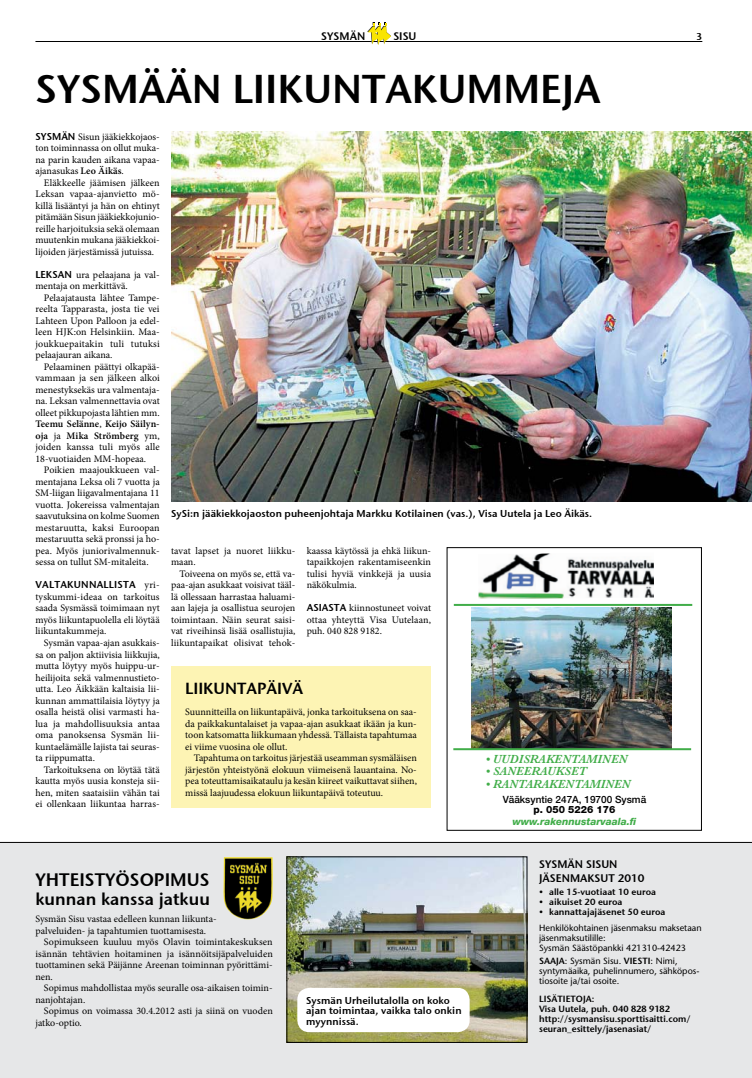
<style>
.page{position:relative;width:752px;height:1078px;background:#fff}
.page>*{position:absolute;margin:0;border:0;box-sizing:border-box;transform-origin:0 0}
.t1{font:40px "Stone Sans Sem ITCTT Semi";color:#000}
.t2{font:18px "Stone Sans Sem ITCTT Semi";color:#000}
.t3{font:17px "Stone Sans Sem ITCTT Semi";color:#000}
.t4{font:16px "Stone Sans Sem ITCTT Semi";color:#000}
.t5{font:italic 600 12px "Baskerville";color:#41ad49}
.t6{font:11px/14px "Stone Sans Sem ITCTT Semi";color:#000}
.t7{font:10px/11.5px "Minion Pro";color:#000;text-align:justify}
.t8{font:10px/10.5px "Stone Sans Sem ITCTT Semi";color:#000}
.t9{font:500 10px "Helvetica Neue";color:#000}
.t10{font:italic 800 10px "Helvetica Neue";color:#41ad49}
.t11{font:800 10px "Helvetica Neue";color:#000}
.t12{font:9px/10px "Stone Sans";color:#000}
.t13{font:600 9px/10px "Stone Sans";color:#000}
.t14{font:9px "Stone Sans Sem ITCTT Semi";color:#000}
.s1{font-family:"Stone Sans Sem ITCTT Semi"}
.s2{font-weight:600}
</style>
<div class="page">
<hr style="left:35px;top:41px;width:667px;height:1px;background:#000">
<svg style="left:367px;top:22px;width:24px;height:23px"></svg>
<div style="left:0;top:842px;width:751px;height:235px;background:#e6e7e8"></div>
<img style="left:223px;top:857px;width:50px;height:62px">
<img style="left:288px;top:858px;width:237px;height:182px">
<div style="left:297px;top:987px;width:172px;height:44px;background:#fff;border-radius:12px"></div>
<div style="left:171px;top:666px;width:260px;height:141px;background:#fdf4b4"></div>
<img style="left:171px;top:131px;width:580px;height:370px">
<hr style="left:0;top:842px;width:751px;height:1px;background:#000">
<img style="left:478px;top:553px;width:175px;height:46px">
<img style="left:471px;top:607px;width:200px;height:141px">
<hr style="left:453px;top:603px;width:239px;height:2px;background:#41ad49">
<hr style="left:453px;top:748px;width:237px;height:2px;background:#41ad49">
<p class="t6" style="left:321px;top:28px;width:56px">Sys män sisu</p>
<p class="t8" style="left:696px;top:31px;width:8px">3</p>
<h1 class="t1" style="left:35px;top:56px;width:96px">SYSMÄÄN</h1>
<h1 class="t1" style="left:232px;top:56px;width:369px">LIIKUNTAKUMM EJA</h1>
<p class="t7" style="left:35px;top:131px;width:126px"><span class="s1">Sys män</span> Sisun jääkiekkojaos&shy;ton toiminnassa on ollut muka&shy;na parin kauden aikana vapaa&shy;ajanasukas <span class="s2">Leo Äikäs</span>.</p>
<p class="t7" style="left:35px;top:177px;width:126px;text-indent:8px">Eläkkeelle jäämisen jälkeen Leksan vapaa-ajanvietto mö&shy;killä lisääntyi ja hän on ehtinyt pitämään Sisun jääkiekkojunio&shy;reille harjoituksia sekä olemaan muutenkin mukana jääkiekkoi&shy;lijoiden järjestämissä jutuissa.</p>
<p class="t8" style="left:35px;top:268px;width:12px">Leksa</p>
<p class="t7" style="left:35px;top:269px;width:126px;text-indent:29px"><span class="s1">n</span> ura pelaajana ja val&shy;mentaja on merkittävä.</p>
<p class="t7" style="left:35px;top:292px;width:126px;text-indent:9px">Pelaajatausta lähtee Tampe&shy;reelta Tapparasta, josta tie vei Lahteen Upon Palloon ja edel&shy;leen HJK:on Helsinkiin. Maa&shy;joukkuepaitakin tuli tutuksi pelaajauran aikana.</p>
<p class="t7" style="left:35px;top:361px;width:126px;text-indent:9px">Pelaaminen päättyi olkapää&shy;vammaan ja sen jälkeen alkoi menestyksekäs ura valmentaja&shy;na. Leksan valmennettavia ovat olleet pikkupojasta lähtien mm.<br><span class="s2">Teemu Selänne</span>, <span class="s2">Keijo Säilyn&shy;oja</span> ja <span class="s2">Mika Strömberg</span> ym, joiden kanssa tuli myös alle 18-vuotiaiden MM-hopeaa.</p>
<p class="t7" style="left:35px;top:464px;width:126px;text-indent:8px">Poikien maajoukkueen val&shy;mentajana Leksa oli 7 vuotta ja SM-liigan liigavalmentajana 11 vuotta. Jokereissa valmentajan saavutuksina on kolme Suomen mestaruutta, kaksi Euroopan mestaruutta sekä pronssi ja ho&shy;pea. Myös juniorivalmennuk&shy;sessa on tullut SM-mitaleita.</p>
<p class="t8" style="left:35px;top:579px;width:15px">Valtaku</p>
<p class="t8" style="left:81px;top:579px;width:23px">nnallista</p>
<p class="t7" style="left:35px;top:579px;width:126px;text-indent:109px">yri&shy;tyskummi-ideaa on tarkoitus saada Sysmässä toimimaan nyt myös liikuntapuolella eli löytää liikuntakummeja.</p>
<p class="t7" style="left:35px;top:637px;width:126px;text-indent:8px">Sysmän vapaa-ajan asukkais&shy;sa on paljon aktiivisia liikkujia, mutta löytyy myös huippu-ur&shy;heilijoita sekä valmennustieto&shy;utta. Leo Äikkään kaltaisia lii&shy;kunnan ammattilaisia löytyy ja osalla heistä olisi varmasti ha&shy;lua ja mahdollisuuksia antaa oma panoksensa Sysmän lii&shy;kuntaelämälle lajista tai seuras&shy;ta riippumatta.</p>
<p class="t7" style="left:35px;top:763px;width:126px;text-indent:8px">Tarkoituksena on löytää tätä kautta myös uusia konsteja sii&shy;hen, miten saataisiin vähän tai ei ollenkaan liikuntaa harras-</p>
<p class="t8" style="left:171px;top:507px;width:422px">SySi:n jääkiekkojaoston puheenjohtaja Markku Kotilainen (vas.), Visa Uutela ja Leo Äikäs.</p>
<p class="t7" style="left:171px;top:545px;width:126px">tavat lapset ja nuoret liikku&shy;maan.</p>
<p class="t7" style="left:171px;top:568px;width:126px;text-indent:8px">Toiveena on myös se, että va&shy;paa-ajan asukkaat voisivat tääl&shy;lä ollessaan harrastaa haluami&shy;aan lajeja ja osallistua seurojen toimintaan. Näin seurat saisi&shy;vat riveihinsä lisää osallistujia, liikuntapaikat olisivat tehok-</p>
<p class="t7" style="left:306px;top:545px;width:126px">kaassa käytössä ja ehkä liikun&shy;tapaikkojen rakentamiseenkin tulisi hyviä vinkkejä ja uusia näkökulmia.</p>
<p class="t8" style="left:306px;top:602px;width:14px">Asiasta</p>
<p class="t7" style="left:306px;top:602px;width:126px;text-indent:42px">kiinnostuneet voivat ottaa yhteyttä Visa Uutelaan, puh. 040 828 9182.</p>
<h3 class="t4" style="left:185px;top:674px;width:17px">Liiku</h3>
<h3 class="t4" style="left:225px;top:674px;width:79px">ntapäivä</h3>
<p class="t7" style="left:185px;top:706px;width:233px">Suunnitteilla on liikuntapäivä, jonka tarkoituksena on saa&shy;da paikkakuntalaiset ja vapaa-ajan asukkaat ikään ja kun&shy;toon katsomatta liikkumaan yhdessä. Tällaista tapahtumaa ei viime vuosina ole ollut.</p>
<p class="t7" style="left:185px;top:752px;width:233px;text-indent:8px">Tapahtuma on tarkoitus järjestää useamman sysmäläisen järjestön yhteistyönä elokuun viimeisenä lauantaina. No&shy;pea toteuttamisaikataulu ja kesän kiireet vaikuttavat siihen, missä laajuudessa elokuun liikuntapäivä toteutuu.</p>
<p class="t5" style="left:486px;top:751px;width:143px">• UUDISRAKENTAMINEN</p>
<p class="t5" style="left:486px;top:764px;width:102px">• SANEERAUKSET</p>
<p class="t5" style="left:486px;top:776px;width:146px">• RANTARAKENTAMINEN</p>
<p class="t9" style="left:502px;top:792px;width:145px">Vääksyntie 247A, 19700 Sysmä</p>
<p class="t11" style="left:533px;top:802px;width:83px">p. 050 5226 176</p>
<p class="t10" style="left:512px;top:814px;width:125px">www.rakennustarvaala.fi</p>
<h2 class="t2" style="left:35px;top:864px;width:175px">YHTEISTYÖSOPIM US</h2>
<h3 class="t3" style="left:35px;top:884px;width:176px">kunnan kanssa jatkuu</h3>
<p class="t7" style="left:35px;top:913px;width:183px">Sysmän Sisu vastaa edelleen kunnan liikunta&shy;palveluiden- ja tapahtumien tuottamisesta.</p>
<p class="t7" style="left:35px;top:936px;width:239px;text-indent:8px">Sopimukseen kuuluu myös Olavin toimintakeskuksen isännän tehtävien hoitaminen ja isännöitsijäpalveluiden tuottaminen sekä Päijänne Areenan toiminnan pyörittämi&shy;nen.</p>
<p class="t7" style="left:35px;top:982px;width:238px;text-indent:8px">Sopimus mahdollistaa myös seuralle osa-aikaisen toimin&shy;nanjohtajan.</p>
<p class="t7" style="left:35px;top:1005px;width:239px;text-indent:8px">Sopimus on voimassa 30.4.2012 asti ja siinä on vuoden jatko-optio.</p>
<p class="t8" style="left:306px;top:993px;width:157px">Sysmän Urheilutalolla on koko ajan toimintaa, vaikka talo onkin myynnissä.</p>
<p class="t6" style="left:539px;top:856px;width:28px">SYSMÄN</p>
<p class="t6" style="left:539px;top:856px;width:107px;text-indent:47px">SISUN<br>JÄSENMAKSUT 2010</p>
<p class="t14" style="left:539px;top:884px;width:118px">• alle 15-vuotiaat 10 euroa</p>
<p class="t14" style="left:539px;top:894px;width:85px">• aikuiset 20 euroa</p>
<p class="t14" style="left:539px;top:904px;width:128px">• kannattajajäsenet 50 euroa</p>
<p class="t12" style="left:539px;top:922px;width:164px">Henkilökohtainen jäsenmaksu maksetaan jäsenmaksutilille:<br>Sysmän Säästöpankki 421310-42423</p>
<p class="t12" style="left:539px;top:955px;width:162px"><span class="s2">SAAJA</span>: Sysmän Sisu. <span class="s2">VIESTI</span>: Nimi, syntymäaika, puhelinnumero, sähköpos&shy;tiosoite ja/tai osoite.</p>
<p class="t13" style="left:539px;top:993px;width:153px">LISÄTIETOJA:<br>Visa Uutela, puh. 040 828 9182 http://sysmansisu.sporttisaitti.com/ seuran_esittely/jasenasiat/</p>
</div>
